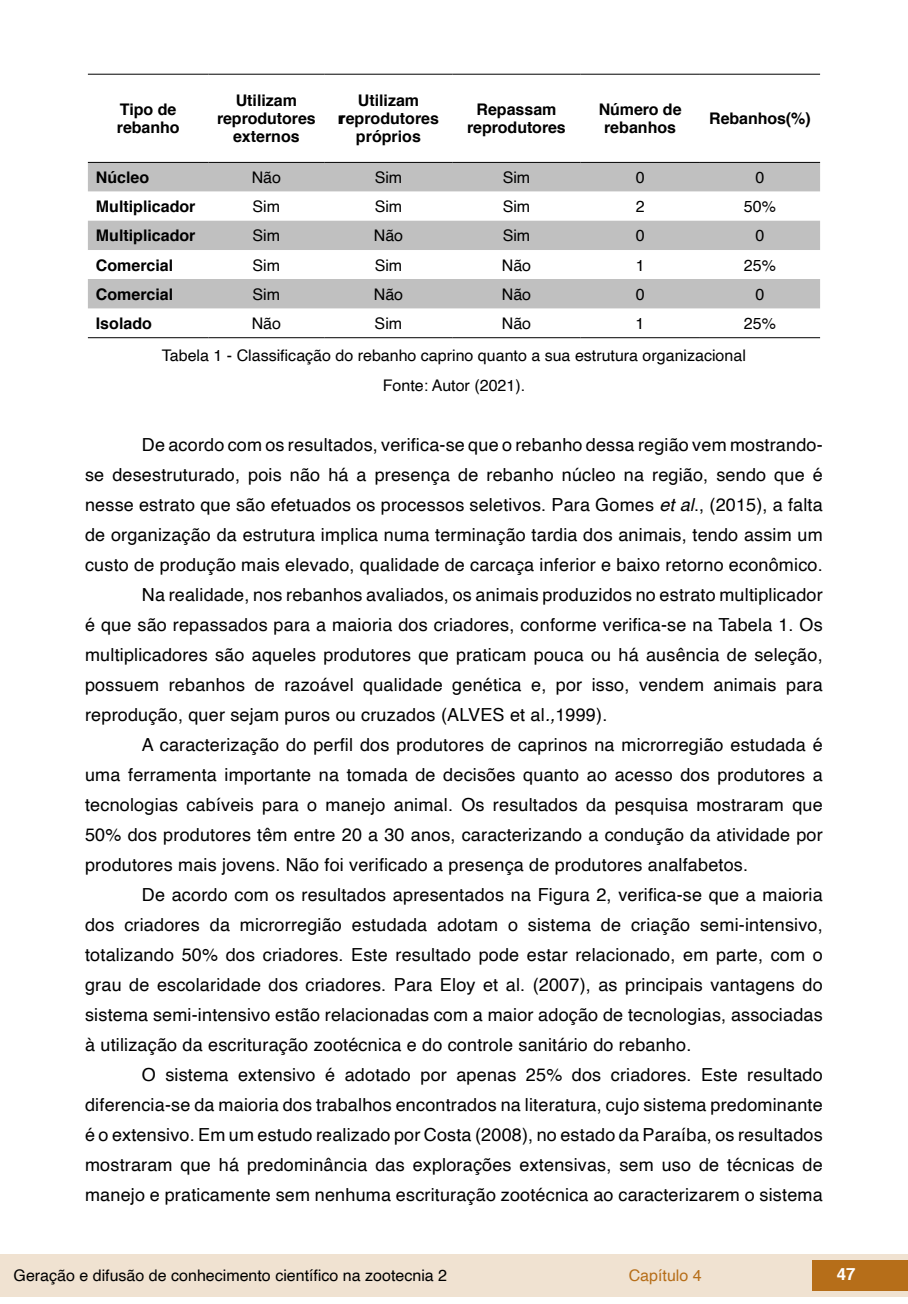
<style>
.page{position:relative;width:908px;height:1304px;background:#fff}
.page>*{position:absolute;margin:0;border:0;box-sizing:border-box;transform-origin:0 0}
.t1{font:18px "Helvetica";letter-spacing:.01em;color:#000}
.t2{font:700 16.8px "Helvetica";color:#fff}
.t3{font:16px "Helvetica";color:#000}
.t4{font:700 16px/18px "Helvetica";color:#000;text-align:center}
.t5{font:16px "Helvetica";color:#b66e19}
.s1{font-style:italic}
</style>
<div class="page">
<div style="left:0;top:1254px;width:906px;height:43px;background:#f0e2d1"></div>
<div style="left:812px;top:1261px;width:95px;height:30px;background:#b66e19"></div>
<svg style="left:88px;top:163px;width:731px;height:145px;fill:#c0c0c0"></svg>
<hr style="left:88px;top:337px;width:120px;height:1px;background:#000">
<hr style="left:208px;top:337px;width:116px;height:1px;background:#000">
<hr style="left:324px;top:337px;width:128px;height:1px;background:#000">
<hr style="left:452px;top:337px;width:128px;height:1px;background:#000">
<hr style="left:580px;top:337px;width:119px;height:1px;background:#000">
<hr style="left:699px;top:337px;width:120px;height:1px;background:#000">
<hr style="left:88px;top:74px;width:120px;height:1px;background:#000">
<hr style="left:208px;top:74px;width:116px;height:1px;background:#000">
<hr style="left:324px;top:74px;width:128px;height:1px;background:#000">
<hr style="left:452px;top:74px;width:128px;height:1px;background:#000">
<hr style="left:580px;top:74px;width:119px;height:1px;background:#000">
<hr style="left:699px;top:74px;width:120px;height:1px;background:#000">
<hr style="left:88px;top:162px;width:120px;height:1px;background:#000">
<hr style="left:208px;top:162px;width:116px;height:1px;background:#000">
<hr style="left:324px;top:162px;width:128px;height:1px;background:#000">
<hr style="left:452px;top:162px;width:128px;height:1px;background:#000">
<hr style="left:580px;top:162px;width:119px;height:1px;background:#000">
<hr style="left:699px;top:162px;width:120px;height:1px;background:#000">
<p class="t4" style="left:117px;top:101px;width:64px;text-align:left">Tipo de rebanho</p>
<p class="t4" style="left:217px;top:92px;width:100px">Utilizam reprodutores externos</p>
<p class="t4" style="left:337px;top:92px;width:103px">Utilizam rreprodutores próprios</p>
<p class="t4" style="left:467px;top:101px;width:100px">Repassam reprodutores</p>
<p class="t4" style="left:598px;top:101px;width:84px">Número de rebanhos</p>
<p class="t4" style="left:709px;top:110px;width:103px">Rebanhos (%)</p>
<p class="t4" style="left:96px;top:169px;width:55px">Núcleo</p>
<p class="t3" style="left:251px;top:165px;width:31px">Não</p>
<p class="t3" style="left:374px;top:165px;width:29px">Sim</p>
<p class="t3" style="left:502px;top:165px;width:29px">Sim</p>
<p class="t3" style="left:635px;top:165px;width:10px">0</p>
<p class="t3" style="left:755px;top:165px;width:10px">0</p>
<p class="t4" style="left:96px;top:198px;width:101px">Multiplicador</p>
<p class="t3" style="left:252px;top:194px;width:29px">Sim</p>
<p class="t3" style="left:374px;top:194px;width:29px">Sim</p>
<p class="t3" style="left:502px;top:194px;width:29px">Sim</p>
<p class="t3" style="left:635px;top:194px;width:10px">2</p>
<p class="t3" style="left:743px;top:194px;width:34px">50%</p>
<p class="t4" style="left:96px;top:227px;width:101px">Multiplicador</p>
<p class="t3" style="left:252px;top:223px;width:29px">Sim</p>
<p class="t3" style="left:373px;top:223px;width:31px">Não</p>
<p class="t3" style="left:502px;top:223px;width:29px">Sim</p>
<p class="t3" style="left:635px;top:223px;width:10px">0</p>
<p class="t3" style="left:755px;top:223px;width:10px">0</p>
<p class="t4" style="left:96px;top:256px;width:79px">Comercial</p>
<p class="t3" style="left:252px;top:253px;width:29px">Sim</p>
<p class="t3" style="left:374px;top:253px;width:29px">Sim</p>
<p class="t3" style="left:501px;top:253px;width:31px">Não</p>
<p class="t3" style="left:635px;top:253px;width:10px">1</p>
<p class="t3" style="left:743px;top:253px;width:34px">25%</p>
<p class="t4" style="left:96px;top:285px;width:79px">Comercial</p>
<p class="t3" style="left:252px;top:282px;width:29px">Sim</p>
<p class="t3" style="left:373px;top:282px;width:31px">Não</p>
<p class="t3" style="left:501px;top:282px;width:31px">Não</p>
<p class="t3" style="left:635px;top:282px;width:10px">0</p>
<p class="t3" style="left:755px;top:282px;width:10px">0</p>
<p class="t4" style="left:96px;top:315px;width:58px">Isolado</p>
<p class="t3" style="left:251px;top:311px;width:31px">Não</p>
<p class="t3" style="left:374px;top:311px;width:29px">Sim</p>
<p class="t3" style="left:501px;top:311px;width:31px">Não</p>
<p class="t3" style="left:635px;top:311px;width:10px">1</p>
<p class="t3" style="left:743px;top:311px;width:34px">25%</p>
<p class="t3" style="left:162px;top:343px;width:585px">Tabela 1 - Classificação do rebanho caprino quanto a sua estrutura organizacional</p>
<p class="t3" style="left:382px;top:373px;width:144px">Fonte: Autor (2021).</p>
<p class="t1" style="left:142px;top:431px;width:682px">De acordo com os resultados, verifica-se que o rebanho dessa região vem mostrando-</p>
<p class="t1" style="left:85px;top:461px;width:738px">se desestruturado, pois não há a presença de rebanho núcleo na região, sendo que é</p>
<p class="t1" style="left:85px;top:491px;width:738px">nesse estrato que são efetuados os processos seletivos. Para Gomes <span class="s1">et al</span>., (2015), a falta</p>
<p class="t1" style="left:85px;top:521px;width:738px">de organização da estrutura implica numa terminação tardia dos animais, tendo assim um</p>
<p class="t1" style="left:85px;top:551px;width:738px">custo de produção mais elevado, qualidade de carcaça inferior e baixo retorno econômico.</p>
<p class="t1" style="left:142px;top:581px;width:682px">Na realidade, nos rebanhos avaliados, os animais produzidos no estrato multiplicador</p>
<p class="t1" style="left:85px;top:611px;width:738px">é que são repassados para a maioria dos criadores, conforme verifica-se na Tabela 1. Os</p>
<p class="t1" style="left:85px;top:641px;width:738px">multiplicadores são aqueles produtores que praticam pouca ou há ausência de seleção,</p>
<p class="t1" style="left:85px;top:671px;width:738px">possuem rebanhos de razoável qualidade genética e, por isso, vendem animais para</p>
<p class="t1" style="left:85px;top:701px;width:523px">reprodução, quer sejam puros ou cruzados (ALVES et al<span class="s1">.,</span>1999).</p>
<p class="t1" style="left:142px;top:731px;width:682px">A caracterização do perfil dos produtores de caprinos na microrregião estudada é</p>
<p class="t1" style="left:85px;top:761px;width:738px">uma ferramenta importante na tomada de decisões quanto ao acesso dos produtores a</p>
<p class="t1" style="left:85px;top:791px;width:738px">tecnologias cabíveis para o manejo animal. Os resultados da pesquisa mostraram que</p>
<p class="t1" style="left:85px;top:821px;width:738px">50% dos produtores têm entre 20 a 30 anos, caracterizando a condução da atividade por</p>
<p class="t1" style="left:85px;top:851px;width:664px">produtores mais jovens. Não foi verificado a presença de produtores analfabetos.</p>
<p class="t1" style="left:142px;top:881px;width:682px">De acordo com os resultados apresentados na Figura 2, verifica-se que a maioria</p>
<p class="t1" style="left:85px;top:911px;width:738px">dos criadores da microrregião estudada adotam o sistema de criação semi-intensivo,</p>
<p class="t1" style="left:85px;top:941px;width:738px">totalizando 50% dos criadores. Este resultado pode estar relacionado, em parte, com o</p>
<p class="t1" style="left:85px;top:971px;width:738px">grau de escolaridade dos criadores. Para Eloy et al. (2007), as principais vantagens do</p>
<p class="t1" style="left:85px;top:1001px;width:738px">sistema semi-intensivo estão relacionadas com a maior adoção de tecnologias, associadas</p>
<p class="t1" style="left:85px;top:1031px;width:607px">à utilização da escrituração zootécnica e do controle sanitário do rebanho.</p>
<p class="t1" style="left:142px;top:1061px;width:682px">O sistema extensivo é adotado por apenas 25% dos criadores. Este resultado</p>
<p class="t1" style="left:85px;top:1091px;width:738px">diferencia-se da maioria dos trabalhos encontrados na literatura, cujo sistema predominante</p>
<p class="t1" style="left:85px;top:1121px;width:738px">é o extensivo. Em um estudo realizado por Costa (2008), no estado da Paraíba, os resultados</p>
<p class="t1" style="left:85px;top:1151px;width:738px">mostraram que há predominância das explorações extensivas, sem uso de técnicas de</p>
<p class="t1" style="left:85px;top:1181px;width:738px">manejo e praticamente sem nenhuma escrituração zootécnica ao caracterizarem o sistema</p>
<p class="t3" style="left:14px;top:1263px;width:435px">Geração e difusão de conhecimento científico na zootecnia 2</p>
<p class="t5" style="left:628px;top:1263px;width:74px">Capítulo 4</p>
<p class="t2" style="left:836px;top:1261px;width:20px">47</p>
</div>
